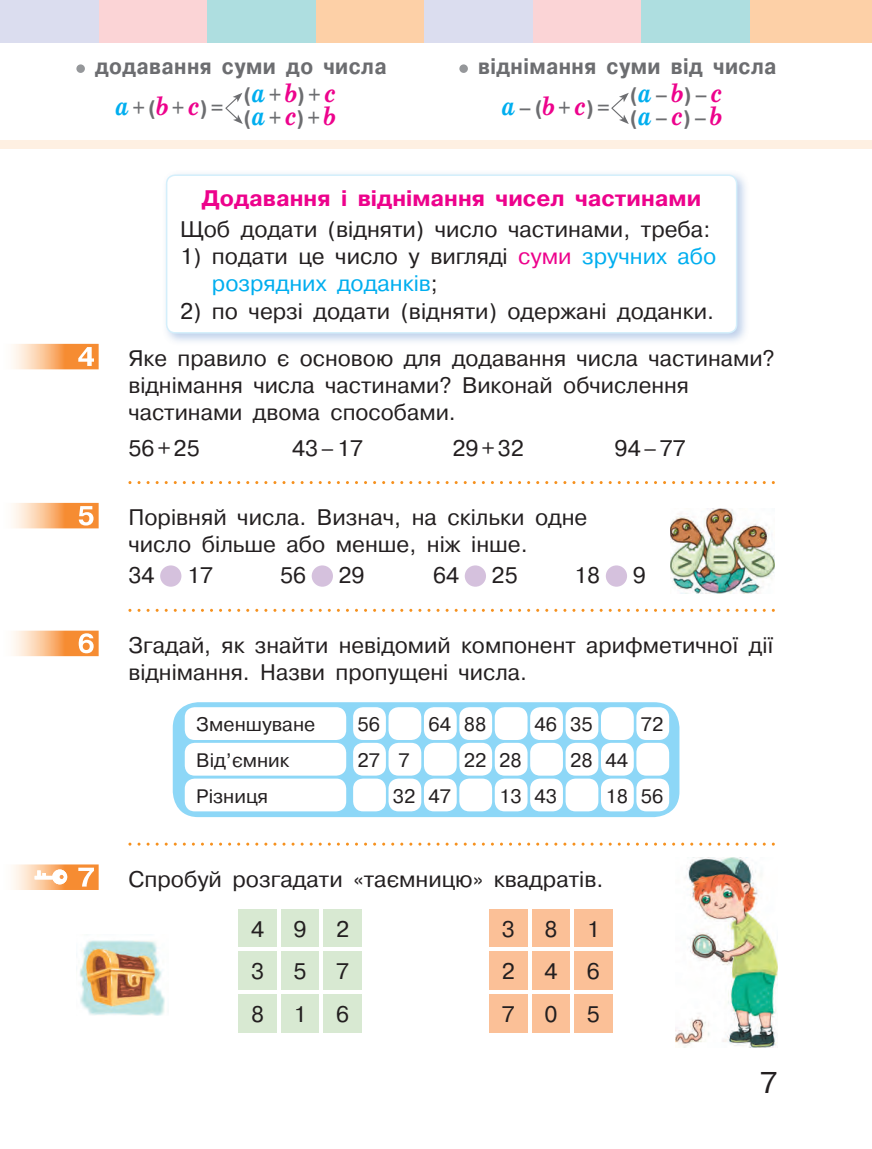
<style>
.page{position:relative;width:872px;height:1149px;background:#fff}
.page>*{position:absolute;margin:0;border:0;box-sizing:border-box;transform-origin:0 0}
.t1{font:30px "Pragmatica C";color:#231f20}
.t2{font:22.5px/27px "Pragmatica C";color:#231f20}
.t3{font:22.5px/27px "Pragmatica C";color:#00aeef}
.t4{font:700 22.5px "Pragmatica C";letter-spacing:.02em;color:#6c6d70;scale:.9 1}
.t5{font:700 22.5px "Pragmatica C";color:#ed028c}
.t6{font:700 21px "Pragmatica C";color:#6c6d70;scale:.9 1}
.t7{font:19.5px/35.7px "Pragmatica C";color:#231f20}
.s1{font-family:"School Book C";font-style:italic;font-size:27px;color:#00aeef}
.s2{font-family:"School Book C";font-style:italic;font-size:27px;color:#ed028c}
.s3{color:#231f20}
.s4{color:#ed028c}
.s5{font-weight:700;font-size:27px;color:#fff}
</style>
<div class="page">
<div style="left:749px;top:0;width:123px;height:43px;background:#fdd0a7"></div>
<div style="left:641px;top:0;width:108px;height:43px;background:#aedee0"></div>
<div style="left:532px;top:0;width:109px;height:43px;background:#fbd4d6"></div>
<div style="left:99px;top:0;width:108px;height:43px;background:#fbd4d6"></div>
<div style="left:424px;top:0;width:108px;height:43px;background:#dbddef"></div>
<div style="left:0;top:0;width:99px;height:43px;background:#dbddef"></div>
<div style="left:315px;top:0;width:109px;height:43px;background:#fdd0a7"></div>
<div style="left:207px;top:0;width:108px;height:43px;background:#aedee0"></div>
<div style="left:0;top:140px;width:872px;height:8px;background:#fef0e2"></div>
<svg style="left:128px;top:481px;width:647px;height:3px"></svg>
<svg style="left:128px;top:608px;width:647px;height:3px"></svg>
<svg style="left:128px;top:842px;width:647px;height:3px"></svg>
<svg style="left:166px;top:174px;width:571px;height:159px"></svg>
<div style="left:160px;top:565px;width:21px;height:21px;background:#d5c1dd;border-radius:50%"></div>
<div style="left:312px;top:565px;width:21px;height:21px;background:#d5c1dd;border-radius:50%"></div>
<div style="left:465px;top:565px;width:21px;height:21px;background:#d5c1dd;border-radius:50%"></div>
<div style="left:606px;top:565px;width:21px;height:21px;background:#d5c1dd;border-radius:50%"></div>
<div style="left:173px;top:702px;width:506px;height:114px;background:#8dd7f7;border-radius:26px"></div>
<svg style="left:185px;top:707px;width:161px;height:104px;background:#f6fcfe"></svg>
<svg style="left:353px;top:707px;width:316px;height:104px;background:#e9f7fd"></svg>
<div style="left:238px;top:909px;width:124px;height:123px;background:#d8e9d2"></div>
<div style="left:489px;top:909px;width:124px;height:123px;background:#fbc097"></div>
<hr style="left:277px;top:908px;width:3px;height:39px;background:#fff">
<hr style="left:320px;top:908px;width:3px;height:39px;background:#fff">
<hr style="left:528px;top:908px;width:3px;height:39px;background:#fff">
<hr style="left:570px;top:908px;width:3px;height:39px;background:#fff">
<hr style="left:235px;top:947px;width:44px;height:3px;background:#fff">
<hr style="left:279px;top:947px;width:42px;height:3px;background:#fff">
<hr style="left:277px;top:950px;width:3px;height:40px;background:#fff">
<hr style="left:321px;top:947px;width:43px;height:3px;background:#fff">
<hr style="left:320px;top:950px;width:3px;height:40px;background:#fff">
<hr style="left:487px;top:947px;width:42px;height:3px;background:#fff">
<hr style="left:529px;top:947px;width:43px;height:3px;background:#fff">
<hr style="left:528px;top:950px;width:3px;height:40px;background:#fff">
<hr style="left:572px;top:947px;width:44px;height:3px;background:#fff">
<hr style="left:570px;top:950px;width:3px;height:40px;background:#fff">
<hr style="left:235px;top:990px;width:44px;height:3px;background:#fff">
<hr style="left:279px;top:990px;width:42px;height:3px;background:#fff">
<hr style="left:277px;top:993px;width:3px;height:39px;background:#fff">
<hr style="left:321px;top:990px;width:43px;height:3px;background:#fff">
<hr style="left:320px;top:993px;width:3px;height:39px;background:#fff">
<hr style="left:487px;top:990px;width:42px;height:3px;background:#fff">
<hr style="left:529px;top:990px;width:43px;height:3px;background:#fff">
<hr style="left:528px;top:993px;width:3px;height:39px;background:#fff">
<hr style="left:572px;top:990px;width:44px;height:3px;background:#fff">
<hr style="left:570px;top:993px;width:3px;height:39px;background:#fff">
<img style="left:13px;top:344px;width:86px;height:25px">
<img style="left:78px;top:347px;width:16px;height:19px">
<img style="left:670px;top:509px;width:104px;height:84px">
<img style="left:13px;top:502px;width:86px;height:26px">
<img style="left:79px;top:506px;width:15px;height:19px">
<img style="left:13px;top:630px;width:86px;height:26px">
<img style="left:79px;top:633px;width:15px;height:20px">
<img style="left:13px;top:864px;width:86px;height:25px">
<img style="left:78px;top:867px;width:16px;height:19px">
<img style="left:35px;top:875px;width:17px;height:4px">
<svg style="left:37px;top:870px;width:9px;height:8px"></svg>
<img style="left:52px;top:869px;width:15px;height:15px">
<img style="left:80px;top:940px;width:85px;height:75px">
<svg style="left:225px;top:93px;width:18px;height:31px"></svg>
<div style="left:76px;top:64px;width:9px;height:9px;background:#95979a;border-radius:50%"></div>
<svg style="left:611px;top:93px;width:18px;height:31px"></svg>
<div style="left:459px;top:64px;width:9px;height:9px;background:#95979a;border-radius:50%"></div>
<img style="left:676px;top:857px;width:102px;height:189px">
<p class="t4" style="left:95px;top:54px;width:325px">додавання суми до числа</p>
<p class="t4" style="left:478px;top:54px;width:333px">віднімання суми від числа</p>
<p class="t6" style="left:243px;top:83px;width:104px">(<span class="s1">a</span> + <span class="s2">b</span>) + <span class="s2">c</span></p>
<p class="t6" style="left:115px;top:96px;width:122px"><span class="s1">a</span> + (<span class="s2">b</span> + <span class="s2">c</span>) =</p>
<p class="t6" style="left:243px;top:106px;width:104px">(<span class="s1">a</span> + <span class="s2">c</span>) + <span class="s2">b</span></p>
<p class="t6" style="left:630px;top:83px;width:104px">(<span class="s1">a</span> – <span class="s2">b</span>) – <span class="s2">c</span></p>
<p class="t6" style="left:501px;top:96px;width:247px"><span class="s1">a</span> – (<span class="s2">b</span> + <span class="s2">c</span>) = (<span class="s1">a</span> – <span class="s2">c</span>) – <span class="s2">b</span></p>
<p class="t5" style="left:202px;top:186px;width:501px">Додавання і віднімання чисел частинами</p>
<p class="t2" style="left:180px;top:216px;width:532px">Щоб додати (відняти) число частинами, треба:</p>
<p class="t3" style="left:212px;top:243px;width:506px;text-indent:-32px"><span class="s3">1) подати це число у вигляді</span> <span class="s4">суми</span> зручних або розрядних доданків<span class="s3">;</span></p>
<p class="t2" style="left:77px;top:287px;width:699px;line-height:47.4px;text-indent:103px">2) по черзі додати (відняти) одержані доданки.<br><span class="s5">4</span> Яке правило є основою для додавання числа частинами?</p>
<p class="t2" style="left:128px;top:372px;width:562px">віднімання числа частинами? Виконай обчислення частинами двома способами.</p>
<p class="t2" style="left:128px;top:434px;width:73px">56 + 25</p>
<p class="t2" style="left:292px;top:434px;width:73px">43 – 17</p>
<p class="t2" style="left:452px;top:434px;width:73px">29 + 32</p>
<p class="t2" style="left:614px;top:434px;width:73px">94 – 77</p>
<p class="t2" style="left:128px;top:503px;width:460px">Порівняй числа. Визнач, на скільки одне число більше або менше, ніж інше.</p>
<p class="t2" style="left:128px;top:562px;width:28px">34</p>
<p class="t2" style="left:187px;top:562px;width:28px">17</p>
<p class="t2" style="left:280px;top:562px;width:28px">56</p>
<p class="t2" style="left:338px;top:562px;width:28px">29</p>
<p class="t2" style="left:433px;top:562px;width:28px">64</p>
<p class="t2" style="left:491px;top:562px;width:28px">25</p>
<p class="t2" style="left:574px;top:562px;width:28px">18</p>
<p class="t2" style="left:632px;top:562px;width:15px">9</p>
<p class="t2" style="left:128px;top:631px;width:646px;text-indent:-51px"><span class="s5">6</span> Згадай, як знайти невідомий компонент арифметичної дії віднімання. Назви пропущені числа.</p>
<p class="t7" style="left:196px;top:706px;width:121px">Зменшуване</p>
<p class="t7" style="left:357px;top:706px;width:24px">56</p>
<p class="t7" style="left:196px;top:742px;width:95px">Від’ємник</p>
<p class="t7" style="left:357px;top:742px;width:24px">27</p>
<p class="t7" style="left:196px;top:777px;width:73px">Різниця</p>
<p class="t7" style="left:393px;top:742px;width:24px">7<br>32</p>
<p class="t7" style="left:428px;top:706px;width:60px">64 88</p>
<p class="t7" style="left:534px;top:706px;width:60px">46 35</p>
<p class="t7" style="left:641px;top:706px;width:24px">72</p>
<p class="t7" style="left:464px;top:742px;width:24px">22</p>
<p class="t7" style="left:499px;top:742px;width:24px">28<br>13</p>
<p class="t7" style="left:428px;top:777px;width:24px">47</p>
<p class="t7" style="left:534px;top:777px;width:24px">43</p>
<p class="t7" style="left:605px;top:742px;width:60px;text-indent:-35px">28 44<br>18 56</p>
<p class="t2" style="left:128px;top:865px;width:476px">Спробуй розгадати «таємницю» квадратів.</p>
<p class="t2" style="left:251px;top:915px;width:15px">4</p>
<p class="t2" style="left:293px;top:915px;width:15px">9</p>
<p class="t2" style="left:336px;top:915px;width:15px">2</p>
<p class="t2" style="left:502px;top:915px;width:15px">3</p>
<p class="t2" style="left:544px;top:915px;width:15px">8</p>
<p class="t2" style="left:587px;top:915px;width:15px">1</p>
<p class="t2" style="left:251px;top:958px;width:15px">3</p>
<p class="t2" style="left:293px;top:958px;width:15px">5</p>
<p class="t2" style="left:336px;top:958px;width:15px">7</p>
<p class="t2" style="left:502px;top:958px;width:15px">2</p>
<p class="t2" style="left:544px;top:958px;width:15px">4</p>
<p class="t2" style="left:587px;top:958px;width:15px">6</p>
<p class="t2" style="left:251px;top:1000px;width:15px">8</p>
<p class="t2" style="left:294px;top:1000px;width:15px">1</p>
<p class="t2" style="left:336px;top:1000px;width:15px">6</p>
<p class="t2" style="left:502px;top:1000px;width:15px">7</p>
<p class="t2" style="left:544px;top:1000px;width:15px">0</p>
<p class="t2" style="left:587px;top:1000px;width:15px">5</p>
<h1 class="t1" style="left:760px;top:1065px;width:19px">7</h1>
</div>
